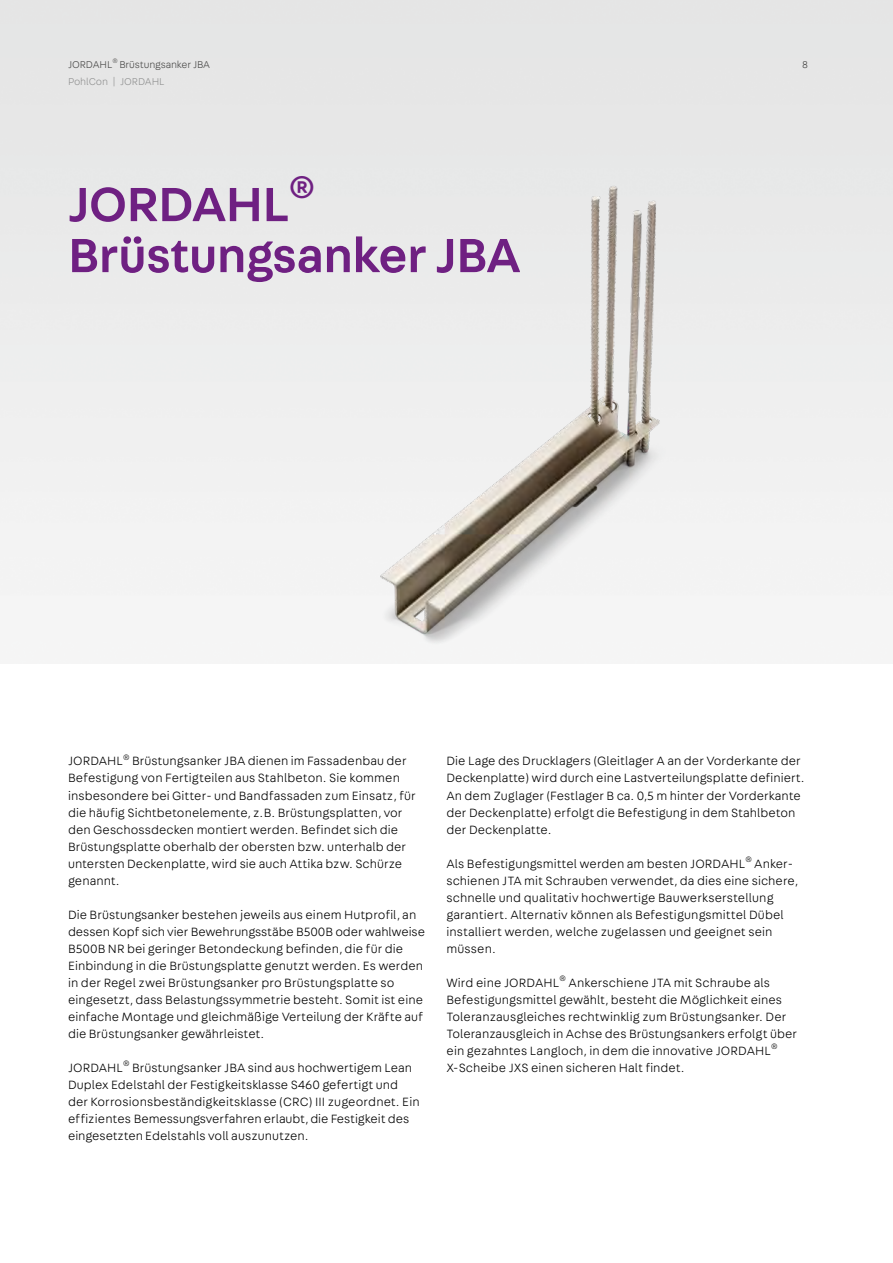
<style>
.page{position:relative;width:893px;height:1263px;background:#fff}
.page>*{position:absolute;margin:0;border:0;box-sizing:border-box;transform-origin:0 0}
.t1{font:500 51px "Fabriga";letter-spacing:-.01em;color:#6f2082}
.t2{font:500 33.15px "Fabriga";color:#6f2082}
.t3{font:300 12.75px/17px "Fabriga";letter-spacing:.005em;color:#000}
.t4{font:300 10.5px "Fabriga";letter-spacing:-.01em;color:#494948}
.t5{font:300 10.5px "Fabriga";letter-spacing:-.01em;color:#919292}
</style>
<div class="page">
<img style="left:262px;top:167px;width:462px;height:483px">
<p class="t4" style="left:68px;top:58px;width:144px">JORDAHL<sup>®</sup> Brüstungsanker JBA</p>
<p class="t5" style="left:68px;top:75px;width:98px">PohlCon | JORDAHL</p>
<h1 class="t1" style="left:68px;top:170px;width:223px">JORDAHL</h1>
<h2 class="t2" style="left:289px;top:165px;width:27px">®</h2>
<h1 class="t1" style="left:68px;top:221px;width:454px">Brüstungsanker JBA</h1>
<p class="t4" style="left:802px;top:58px;width:7px">8</p>
<p class="t3" style="left:68px;top:752px;width:349px">JORDAHL<sup>®</sup> Brüstungsanker JBA dienen im Fassadenbau der Befestigung von Fertigteilen aus Stahlbeton. Sie kommen insbesondere bei Gitter- und Bandfassaden zum Einsatz, für die häufig Sichtbetonelemente, z. B. Brüstungsplatten, vor den Geschossdecken montiert werden. Befindet sich die Brüstungsplatte oberhalb der obersten bzw. unterhalb der untersten Deckenplatte, wird sie auch Attika bzw. Schürze genannt.</p>
<p class="t3" style="left:68px;top:905px;width:359px">Die Brüstungsanker bestehen jeweils aus einem Hutprofil, an dessen Kopf sich vier Bewehrungsstäbe B500B oder wahlweise B500B NR bei geringer Betondeckung befinden, die für die Einbindung in die Brüstungsplatte genutzt werden. Es werden in der Regel zwei Brüstungsanker pro Brüstungsplatte so eingesetzt, dass Belastungssymmetrie besteht. Somit ist eine einfache Montage und gleichmäßige Verteilung der Kräfte auf die Brüstungsanker gewährleistet.</p>
<p class="t3" style="left:68px;top:1059px;width:353px">JORDAHL<sup>®</sup> Brüstungsanker JBA sind aus hochwertigem Lean Duplex Edelstahl der Festigkeitsklasse S460 gefertigt und der Korrosionsbeständigkeitsklasse (CRC) III zugeordnet. Ein effizientes Bemessungsverfahren erlaubt, die Festigkeit des eingesetzten Edelstahls voll auszunutzen.</p>
<p class="t3" style="left:446px;top:752px;width:360px">Die Lage des Drucklagers (Gleitlager A an der Vorderkante der Deckenplatte) wird durch eine Lastverteilungsplatte definiert.<br>An dem Zuglager (Festlager B ca. 0,5 m hinter der Vorderkante der Deckenplatte) erfolgt die Befestigung in dem Stahlbeton der Deckenplatte.</p>
<p class="t3" style="left:446px;top:854px;width:353px">Als Befestigungsmittel werden am besten JORDAHL<sup>®</sup> Anker&shy;schienen JTA mit Schrauben verwendet, da dies eine sichere, schnelle und qualitativ hochwertige Bauwerkserstellung garantiert. Alternativ können als Befestigungsmittel Dübel installiert werden, welche zugelassen und geeignet sein müssen.</p>
<p class="t3" style="left:446px;top:973px;width:352px">Wird eine JORDAHL<sup>®</sup> Ankerschiene JTA mit Schraube als Befestigungsmittel gewählt, besteht die Möglichkeit eines Toleranzausgleiches rechtwinklig zum Brüstungsanker. Der Toleranzausgleich in Achse des Brüstungsankers erfolgt über ein gezahntes Langloch, in dem die innovative JORDAHL<sup>® </sup>X-Scheibe JXS einen sicheren Halt findet.</p>
</div>
